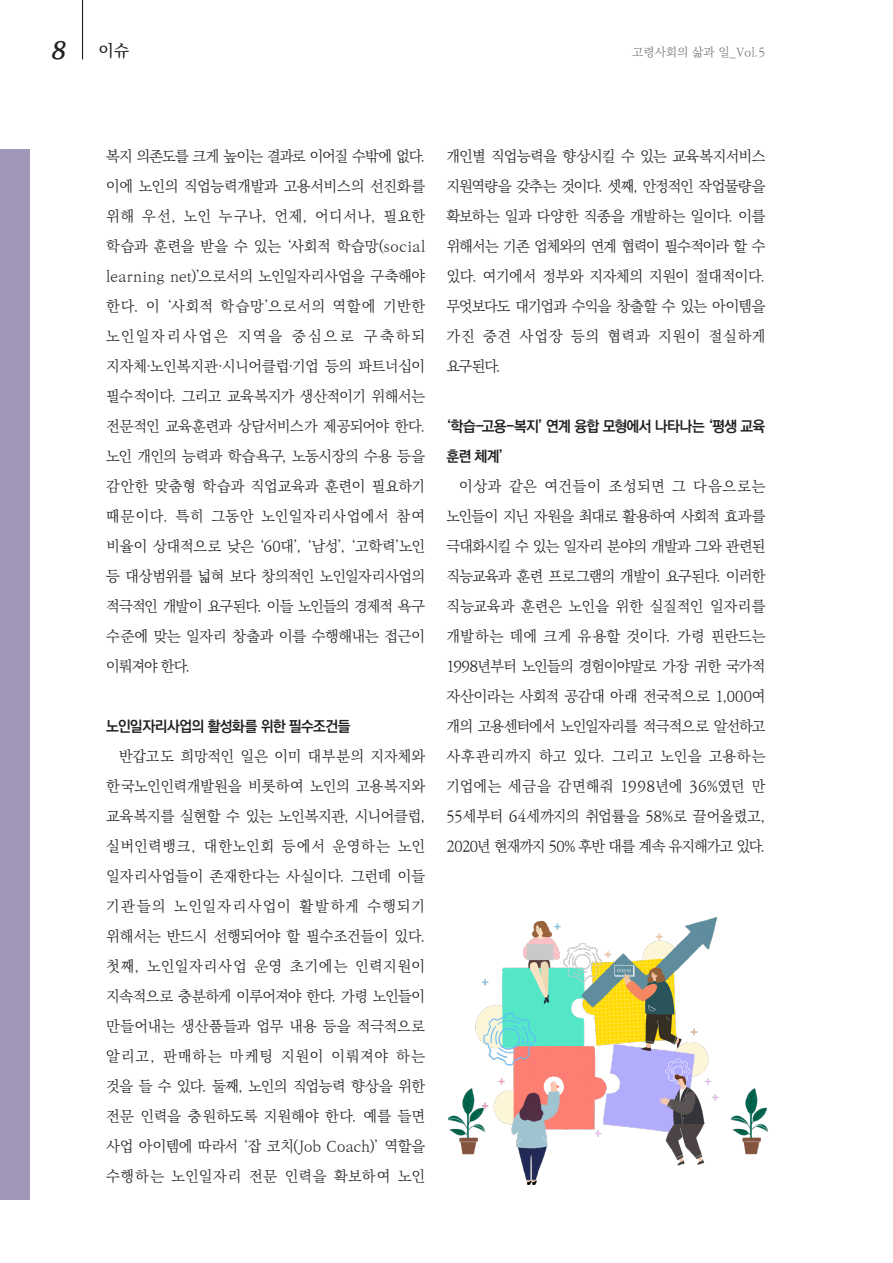
<style>
.page{position:relative;width:893px;height:1263px;background:#fff}
.page>*{position:absolute;margin:0;border:0;box-sizing:border-box;transform-origin:0 0}
.t1{font:16.5px "Ko Pub World Batang PM";color:#231f20}
.본문-구분밑단{font:15px/30px "Ko Pub World Batang PL";letter-spacing:-.02em;color:#231f20;text-align:justify}
.구분본문{font:15px/30px "Ko Pub World Dotum PB";letter-spacing:-.035em;color:#231f20}
.t2{font:12px "Ko Pub World Batang PL";color:#76787b}
.s1{font-family:"Ko Pub World Batang PB";font-style:italic;font-size:24.6px}
</style>
<div class="page">
<div style="left:0;top:149px;width:30px;height:1050px;background:#a097b9"></div>
<img style="left:447px;top:917px;width:322px;height:268px">
<hr style="left:82px;top:0;width:1px;height:59px;background:#231f20">
<p class="t1" style="left:51px;top:39px;width:80px"><span class="s1">8</span> 이슈</p>
<p class="t2" style="left:632px;top:43px;width:135px">고령사회의 삶과 일_Vol.5</p>
<p class="본문-구분밑단" style="left:106px;top:141px;width:320px">복지 의존도를 크게 높이는 결과로 이어질 수밖에 없다. 이에 노인의 직업능력개발과 고용서비스의 선진화를 위해 우선, 노인 누구나, 언제, 어디서나, 필요한 학습과 훈련을 받을 수 있는 ‘사회적 학습망(social learning net)’으로서의 노인일자리사업을 구축해야 한다. 이 ‘사회적 학습망’으로서의 역할에 기반한 노인일자리사업은 지역을 중심으로 구축하되 지자체·노인복지관·시니어클럽·기업 등의 파트너십이 필수적이다. 그리고 교육복지가 생산적이기 위해서는 전문적인 교육훈련과 상담서비스가 제공되어야 한다. 노인 개인의 능력과 학습욕구, 노동시장의 수용 등을 감안한 맞춤형 학습과 직업교육과 훈련이 필요하기 때문이다. 특히 그동안 노인일자리사업에서 참여 비율이 상대적으로 낮은 ‘60대’, ‘남성’, ‘고학력’노인 등 대상범위를 넓혀 보다 창의적인 노인일자리사업의 적극적인 개발이 요구된다. 이들 노인들의 경제적 욕구 수준에 맞는 일자리 창출과 이를 수행해내는 접근이 이뤄져야 한다.</p>
<p class="구분본문" style="left:106px;top:712px;width:246px">노인일자리사업의 활성화를 위한 필수조건들</p>
<p class="본문-구분밑단" style="left:106px;top:741px;width:320px;text-indent:13px">반갑고도 희망적인 일은 이미 대부분의 지자체와 한국노인인력개발원을 비롯하여 노인의 고용복지와 교육복지를 실현할 수 있는 노인복지관, 시니어클럽, 실버인력뱅크, 대한노인회 등에서 운영하는 노인 일자리사업들이 존재한다는 사실이다. 그런데 이들 기관들의 노인일자리사업이 활발하게 수행되기 위해서는 반드시 선행되어야 할 필수조건들이 있다. 첫째, 노인일자리사업 운영 초기에는 인력지원이 지속적으로 충분하게 이루어져야 한다. 가령 노인들이 만들어내는 생산품들과 업무 내용 등을 적극적으로 알리고, 판매하는 마케팅 지원이 이뤄져야 하는 것을 들 수 있다. 둘째, 노인의 직업능력 향상을 위한 전문 인력을 충원하도록 지원해야 한다. 예를 들면 사업 아이템에 따라서 ‘잡 코치(Job Coach)’ 역할을 수행하는 노인일자리 전문 인력을 확보하여 노인</p>
<p class="본문-구분밑단" style="left:446px;top:141px;width:320px">개인별 직업능력을 향상시킬 수 있는 교육복지서비스 지원역량을 갖추는 것이다. 셋째, 안정적인 작업물량을 확보하는 일과 다양한 직종을 개발하는 일이다. 이를 위해서는 기존 업체와의 연계 협력이 필수적이라 할 수 있다. 여기에서 정부와 지자체의 지원이 절대적이다. 무엇보다도 대기업과 수익을 창출할 수 있는 아이템을 가진 중견 사업장 등의 협력과 지원이 절실하게 요구된다.</p>
<p class="구분본문" style="left:446px;top:412px;width:320px">‘학습-고용-복지’ 연계 융합 모형에서 나타나는 ‘평생 교육 훈련 체계’</p>
<p class="본문-구분밑단" style="left:446px;top:471px;width:320px;text-indent:13px">이상과 같은 여건들이 조성되면 그 다음으로는 노인들이 지닌 자원을 최대로 활용하여 사회적 효과를 극대화시킬 수 있는 일자리 분야의 개발과 그와 관련된 직능교육과 훈련 프로그램의 개발이 요구된다. 이러한 직능교육과 훈련은 노인을 위한 실질적인 일자리를 개발하는 데에 크게 유용할 것이다. 가령 핀란드는 1998년부터 노인들의 경험이야말로 가장 귀한 국가적 자산이라는 사회적 공감대 아래 전국적으로 1,000여 개의 고용센터에서 노인일자리를 적극적으로 알선하고 사후관리까지 하고 있다. 그리고 노인을 고용하는 기업에는 세금을 감면해줘 1998년에 36%였던 만 55세부터 64세까지의 취업률을 58%로 끌어올렸고, 2020년 현재까지 50% 후반 대를 계속 유지해가고 있다.</p>
</div>
